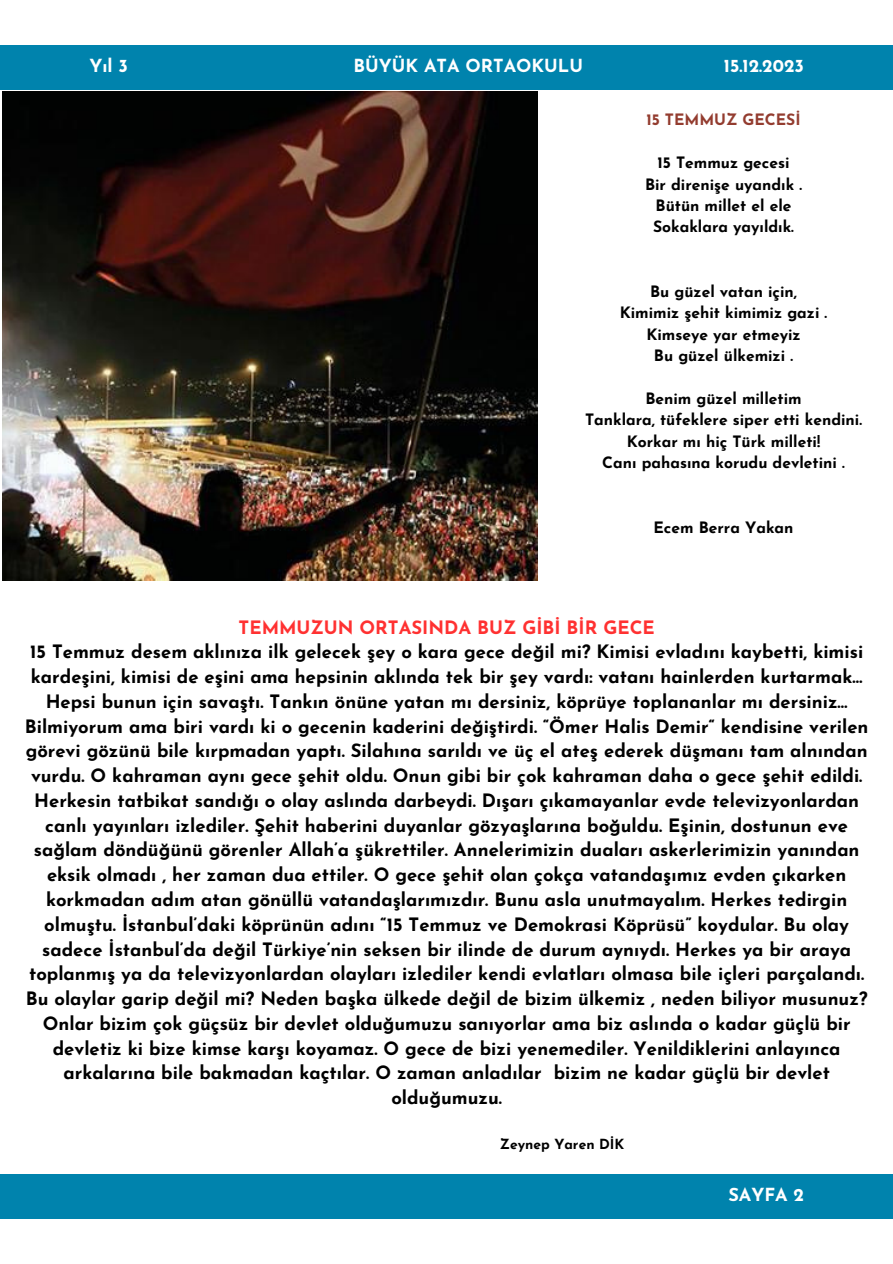
<style>
.page{position:relative;width:893px;height:1264px;background:#fff}
.page>*{position:absolute;margin:0;border:0;box-sizing:border-box;transform-origin:0 0}
.t1{font:700 18.45px/24.8px "Josefin Sans";color:#000;text-align:center}
.t2{font:700 18.45px "Josefin Sans";color:#ff3131}
.t3{font:700 18px "Josefin Sans";color:#fff}
.t4{font:700 15.75px "Josefin Sans";color:#000}
.t5{font:700 15.75px "Josefin Sans";color:#933c2f}
.t6{font:700 13.95px "Josefin Sans";color:#000}
</style>
<div class="page">
<div style="left:0;top:45px;width:892px;height:44px;background:#0083ad"></div>
<div style="left:0;top:1174px;width:892px;height:44px;background:#0083ad"></div>
<img style="left:3px;top:92px;width:534px;height:488px">
<p class="t3" style="left:89px;top:58px;width:40px">Yıl 3</p>
<p class="t3" style="left:353px;top:58px;width:231px">BÜYÜK ATA ORTAOKULU</p>
<p class="t3" style="left:723px;top:58px;width:82px">15.12.2023</p>
<p class="t5" style="left:646px;top:113px;width:156px">15 TEMMUZ GECESİ</p>
<p class="t4" style="left:657px;top:156px;width:132px">15 Temmuz gecesi</p>
<p class="t4" style="left:645px;top:178px;width:158px">Bir direnişe uyandık .</p>
<p class="t4" style="left:655px;top:199px;width:137px">Bütün millet el ele</p>
<p class="t4" style="left:653px;top:221px;width:142px">Sokaklara yayıldık.</p>
<p class="t4" style="left:650px;top:285px;width:148px">Bu güzel vatan için,</p>
<p class="t4" style="left:619px;top:306px;width:209px">Kimimiz şehit kimimiz gazi .</p>
<p class="t4" style="left:646px;top:328px;width:156px">Kimseye yar etmeyiz</p>
<p class="t4" style="left:654px;top:349px;width:141px">Bu güzel ülkemizi .</p>
<p class="t4" style="left:645px;top:392px;width:158px">Benim güzel milletim</p>
<p class="t4" style="left:585px;top:413px;width:278px">Tanklara, tüfeklere siper etti kendini.</p>
<p class="t4" style="left:626px;top:435px;width:195px">Korkar mı hiç Türk milleti!</p>
<p class="t4" style="left:602px;top:456px;width:244px">Canı pahasına korudu devletini .</p>
<p class="t4" style="left:653px;top:521px;width:141px">Ecem Berra Yakan</p>
<p class="t2" style="left:238px;top:619px;width:417px">TEMMUZUN ORTASINDA BUZ GİBİ BİR GECE</p>
<p class="t1" style="left:25px;top:641px;width:845px">15 Temmuz desem aklınıza ilk gelecek şey o kara gece değil mi? Kimisi evladını kaybetti, kimisi kardeşini, kimisi de eşini ama hepsinin aklında tek bir şey vardı: vatanı hainlerden kurtarmak… Hepsi bunun için savaştı. Tankın önüne yatan mı dersiniz, köprüye toplananlar mı dersiniz… Bilmiyorum ama biri vardı ki o gecenin kaderini değiştirdi. “Ömer Halis Demir“ kendisine verilen görevi gözünü bile kırpmadan yaptı. Silahına sarıldı ve üç el ateş ederek düşmanı tam alnından vurdu. O kahraman aynı gece şehit oldu. Onun gibi bir çok kahraman daha o gece şehit edildi.<br>Herkesin tatbikat sandığı o olay aslında darbeydi. Dışarı çıkamayanlar evde televizyonlardan canlı yayınları izlediler. Şehit haberini duyanlar gözyaşlarına boğuldu. Eşinin, dostunun eve sağlam döndüğünü görenler Allah’a şükrettiler. Annelerimizin duaları askerlerimizin yanından eksik olmadı , her zaman dua ettiler. O gece şehit olan çokça vatandaşımız evden çıkarken korkmadan adım atan gönüllü vatandaşlarımızdır. Bunu asla unutmayalım. Herkes tedirgin olmuştu. İstanbul’daki köprünün adını “15 Temmuz ve Demokrasi Köprüsü” koydular. Bu olay sadece İstanbul’da değil Türkiye’nin seksen bir ilinde de durum aynıydı. Herkes ya bir araya toplanmış ya da televizyonlardan olayları izlediler kendi evlatları olmasa bile içleri parçalandı.<br>Bu olaylar garip değil mi? Neden başka ülkede değil de bizim ülkemiz , neden biliyor musunuz?<br>Onlar bizim çok güçsüz bir devlet olduğumuzu sanıyorlar ama biz aslında o kadar güçlü bir devletiz ki bize kimse karşı koyamaz. O gece de bizi yenemediler. Yenildiklerini anlayınca arkalarına bile bakmadan kaçtılar. O zaman anladılar bizim ne kadar güçlü bir devlet olduğumuzu.</p>
<p class="t6" style="left:500px;top:1138px;width:126px">Zeynep Yaren DİK</p>
<p class="t3" style="left:728px;top:1187px;width:77px">SAYFA 2</p>
</div>
